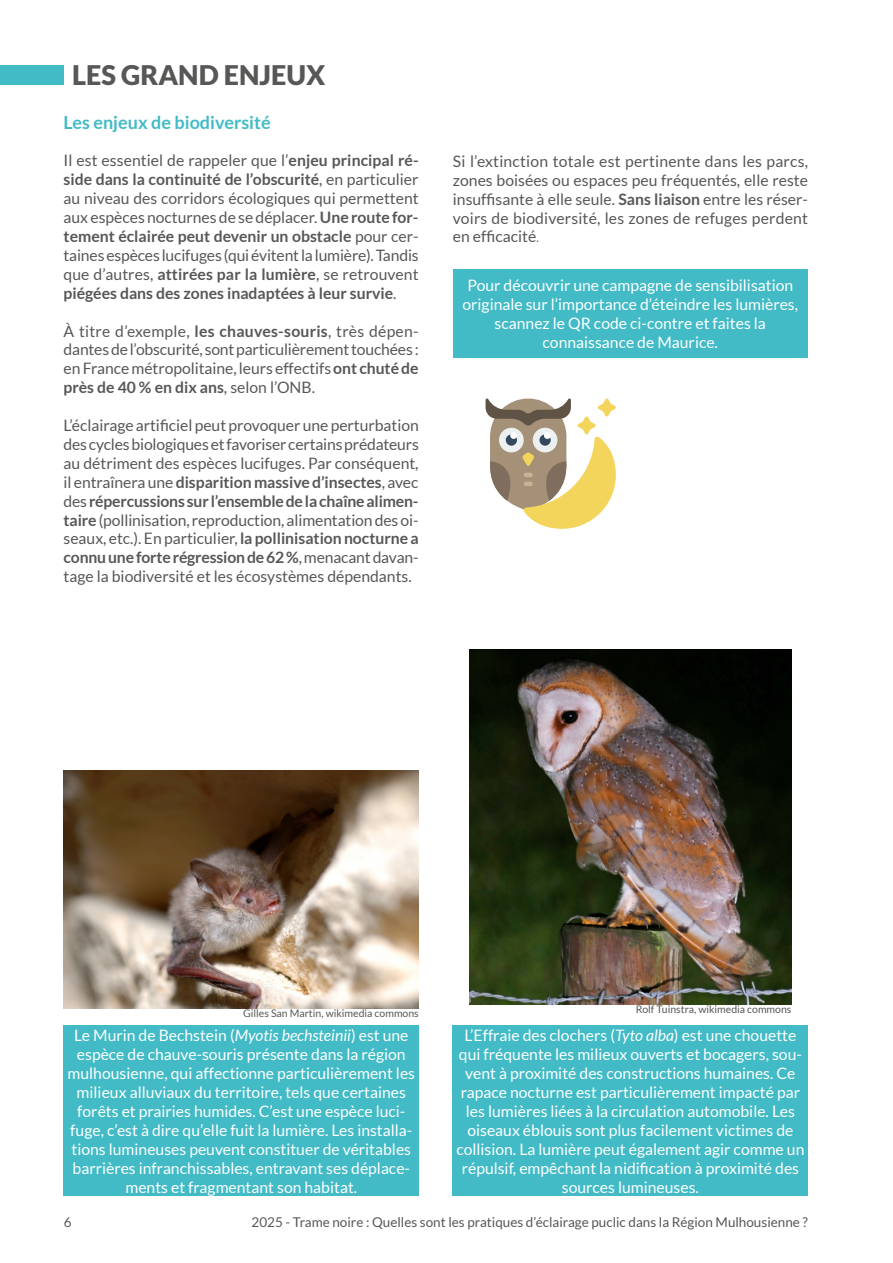
<style>
.page{position:relative;width:893px;height:1263px;background:#fff}
.page>*{position:absolute;margin:0;border:0;box-sizing:border-box;transform-origin:0 0}
.t1{font:900 27px "Lato";color:#575756}
.t2{font:700 18px "Lato";color:#42bbc6}
.t3{font:15.75px/18.9px "Lato";color:#585756;text-align:justify}
.t4{font:15.75px/18.9px "Lato";color:#fff;text-align:center}
.t5{font:13.5px "Lato";color:#575756}
.t6{font:10.5px "Lato";color:#575756}
.s1{font-weight:700}
.s2{font-weight:300}
.s3{font-style:italic}
</style>
<div class="page">
<div style="left:0;top:66px;width:64px;height:19px;background:#42bbc6"></div>
<svg style="left:486px;top:398px;width:130px;height:131px"></svg>
<div style="left:453px;top:269px;width:355px;height:88px;background:#42bbc6"></div>
<div style="left:64px;top:1025px;width:355px;height:171px;background:#42bbc6"></div>
<div style="left:453px;top:1025px;width:355px;height:171px;background:#42bbc6"></div>
<img style="left:469px;top:650px;width:322px;height:354px">
<img style="left:64px;top:771px;width:355px;height:238px">
<h1 class="t1" style="left:72px;top:59px;width:255px">LES GRAND ENJEUX</h1>
<p class="t2" style="left:64px;top:112px;width:209px">Les enjeux de biodiversité</p>
<p class="t3" style="left:64px;top:151px;width:357px">Il est essentiel de rappeler que l’<span class="s1">enjeu principal ré&shy;side dans la continuité de l’obscurité</span>, en particulier au niveau des corridors écologiques qui permettent aux espèces nocturnes de se déplacer. <span class="s1">Une route for&shy;tement éclairée peut devenir un obstacle</span> pour cer&shy;taines espèces lucifuges (qui évitent la lumière). Tandis que d’autres, <span class="s1">attirées par la lumière</span>, se retrouvent <span class="s1">piégées dans des zones inadaptées à leur survie</span>.</p>
<p class="t3" style="left:64px;top:321px;width:357px">À titre d’exemple, <span class="s1">les chauves-souris</span>, très dépen&shy;dantes de l’obscurité, sont particulièrement touchées : en France métropolitaine, leurs effectifs <span class="s1">ont chuté de près de 40 % en dix ans</span>, selon l’ONB.</p>
<p class="t3" style="left:64px;top:416px;width:357px">L’éclairage artificiel peut provoquer une perturbation des cycles biologiques et favoriser certains prédateurs au détriment des espèces lucifuges. Par conséquent, il entraînera une <span class="s1">disparition massive d’insectes</span>, avec des <span class="s1">répercussions sur l’ensemble de la chaîne alimen&shy;taire</span> (pollinisation, reproduction, alimentation des oi&shy;seaux, etc.). En particulier, <span class="s1">la pollinisation nocturne a connu une forte régression de 62 %</span>, menacant davan&shy;tage la biodiversité et les écosystèmes dépendants.</p>
<p class="t3" style="left:453px;top:152px;width:357px">Si l’extinction totale est pertinente dans les parcs, zones boisées ou espaces peu fréquentés, elle reste insuffisante à elle seule. <span class="s1">Sans liaison</span> entre les réser&shy;voirs de biodiversité, les zones de refuges perdent en efficacité<span class="s2">.</span></p>
<p class="t4" style="left:462px;top:276px;width:337px">Pour découvrir une campagne de sensibilisation originale sur l’importance d’éteindre les lumières, scannez le QR code ci-contre et faites la connaissance de Maurice.</p>
<p class="t6" style="left:243px;top:1008px;width:177px">Gilles San Martin, wikimedia commons</p>
<p class="t6" style="left:636px;top:1003px;width:157px">Rolf Tuinstra, wikimedia commons</p>
<p class="t4" style="left:68px;top:1026px;width:349px">Le Murin de Bechstein (<span class="s3">Myotis bechsteinii</span>) est une espèce de chauve-souris présente dans la région mulhousienne, qui affectionne particulièrement les milieux alluviaux du territoire, tels que certaines forêts et prairies humides. C’est une espèce luci&shy;fuge, c’est à dire qu’elle fuit la lumière. Les installa&shy;tions lumineuses peuvent constituer de véritables barrières infranchissables, entravant ses déplace&shy;ments et fragmentant son habitat.</p>
<p class="t4" style="left:456px;top:1026px;width:350px">L’Effraie des clochers (<span class="s3">Tyto alba</span>) est une chouette qui fréquente les milieux ouverts et bocagers, sou&shy;vent à proximité des constructions humaines. Ce rapace nocturne est particulièrement impacté par les lumières liées à la circulation automobile. Les oiseaux éblouis sont plus facilement victimes de collision. La lumière peut également agir comme un répulsif, empêchant la nidification à proximité des sources lumineuses.</p>
<p class="t5" style="left:64px;top:1214px;width:9px">6</p>
<p class="t5" style="left:252px;top:1215px;width:558px">2025 - Trame noire : Quelles sont les pratiques d’éclairage puclic dans la Région Mulhousienne ?</p>
</div>
